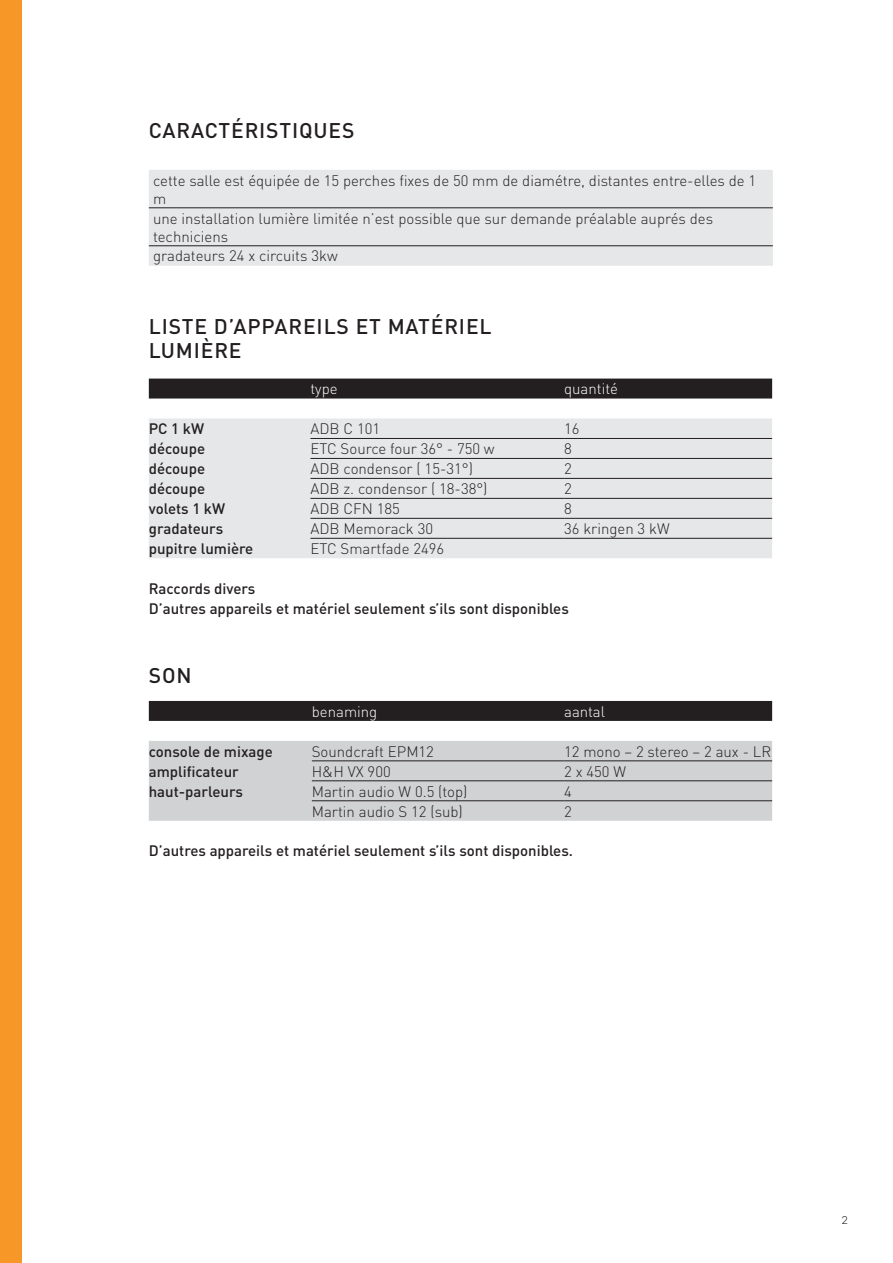
<style>
.page{position:relative;width:893px;height:1263px;background:#fff}
.page>*{position:absolute;margin:0;border:0;box-sizing:border-box;transform-origin:0 0}
.t1{font:500 21px "DIN";letter-spacing:.04em;color:#231f20}
.t2{font:300 15px/18px "DIN";color:#231f20}
.t3{font:500 15px/20px "DIN";color:#231f20}
.t4{font:300 15px "DIN";color:#fff}
.t5{font:12.75px "DIN Light Alternate";color:#231f20}
</style>
<div class="page">
<div style="left:0;top:0;width:21px;height:1263px;background:#f79727"></div>
<div style="left:149px;top:170px;width:624px;height:96px;background:#e6e7e9"></div>
<hr style="left:149px;top:208px;width:624px;height:1px;background:#231f20">
<hr style="left:149px;top:245px;width:624px;height:1px;background:#231f20">
<div style="left:149px;top:379px;width:623px;height:19px;background:#231f20"></div>
<div style="left:149px;top:418px;width:623px;height:140px;background:#e6e7e9"></div>
<hr style="left:310px;top:438px;width:254px;height:1px;background:#231f20">
<hr style="left:564px;top:438px;width:208px;height:1px;background:#231f20">
<hr style="left:310px;top:458px;width:254px;height:1px;background:#231f20">
<hr style="left:564px;top:458px;width:208px;height:1px;background:#231f20">
<hr style="left:310px;top:478px;width:254px;height:1px;background:#231f20">
<hr style="left:564px;top:478px;width:208px;height:1px;background:#231f20">
<hr style="left:310px;top:498px;width:254px;height:1px;background:#231f20">
<hr style="left:564px;top:498px;width:208px;height:1px;background:#231f20">
<hr style="left:310px;top:518px;width:254px;height:1px;background:#231f20">
<hr style="left:564px;top:518px;width:208px;height:1px;background:#231f20">
<hr style="left:310px;top:538px;width:254px;height:1px;background:#231f20">
<hr style="left:564px;top:538px;width:208px;height:1px;background:#231f20">
<div style="left:149px;top:701px;width:623px;height:20px;background:#231f20"></div>
<div style="left:149px;top:741px;width:623px;height:80px;background:#d1d2d4"></div>
<hr style="left:312px;top:761px;width:252px;height:1px;background:#231f20">
<hr style="left:564px;top:761px;width:208px;height:1px;background:#231f20">
<hr style="left:312px;top:780px;width:252px;height:1px;background:#231f20">
<hr style="left:564px;top:780px;width:208px;height:1px;background:#231f20">
<hr style="left:312px;top:800px;width:252px;height:1px;background:#231f20">
<hr style="left:564px;top:800px;width:208px;height:1px;background:#231f20">
<h1 class="t1" style="left:149px;top:117px;width:207px">Caractéristiques</h1>
<p class="t2" style="left:153px;top:171px;width:605px">cette salle est équipée de 15 perches fixes de 50 mm de diamétre, distantes entre-elles de 1 m</p>
<p class="t2" style="left:153px;top:209px;width:562px">une installation lumière limitée n’est possible que sur demande préalable auprés des techniciens</p>
<p class="t2" style="left:153px;top:247px;width:186px">gradateurs 24 x circuits 3kw</p>
<h1 class="t1" style="left:149px;top:313px;width:344px">Liste d’appareils et matériel</h1>
<h1 class="t1" style="left:149px;top:337px;width:94px">Lumière</h1>
<p class="t4" style="left:310px;top:380px;width:29px">type</p>
<p class="t4" style="left:564px;top:380px;width:55px">quantité</p>
<p class="t3" style="left:149px;top:418px;width:57px">PC 1 kW</p>
<p class="t2" style="left:310px;top:420px;width:71px">ADB C 101</p>
<p class="t2" style="left:564px;top:420px;width:17px">16</p>
<p class="t3" style="left:149px;top:438px;width:58px">découpe</p>
<p class="t2" style="left:310px;top:440px;width:186px">ETC Source four 36° - 750 w</p>
<p class="t2" style="left:564px;top:440px;width:9px">8</p>
<p class="t3" style="left:149px;top:458px;width:58px">découpe</p>
<p class="t2" style="left:310px;top:460px;width:164px">ADB condensor ( 15-31°)</p>
<p class="t2" style="left:564px;top:460px;width:9px">2</p>
<p class="t3" style="left:149px;top:478px;width:58px">découpe</p>
<p class="t2" style="left:310px;top:480px;width:179px">ADB z. condensor ( 18-38°)</p>
<p class="t2" style="left:564px;top:480px;width:9px">2</p>
<p class="t3" style="left:149px;top:498px;width:78px">volets 1 kW</p>
<p class="t2" style="left:310px;top:499px;width:91px">ADB CFN 185</p>
<p class="t2" style="left:564px;top:499px;width:9px">8</p>
<p class="t3" style="left:149px;top:518px;width:76px">gradateurs</p>
<p class="t2" style="left:310px;top:519px;width:124px">ADB Memorack 30</p>
<p class="t2" style="left:564px;top:519px;width:107px">36 kringen 3 kW</p>
<p class="t3" style="left:149px;top:538px;width:106px">pupitre lumière</p>
<p class="t2" style="left:310px;top:539px;width:135px">ETC Smartfade 2496</p>
<p class="t3" style="left:149px;top:578px;width:421px">Raccords divers<br>D’autres appareils et matériel seulement s’ils sont disponibles</p>
<h1 class="t1" style="left:149px;top:662px;width:44px">son</h1>
<p class="t4" style="left:312px;top:702px;width:67px">benaming</p>
<p class="t4" style="left:564px;top:702px;width:42px">aantal</p>
<p class="t3" style="left:149px;top:741px;width:126px">console de mixage</p>
<p class="t2" style="left:312px;top:742px;width:124px">Soundcraft EPM12</p>
<p class="t2" style="left:564px;top:742px;width:209px">12 mono – 2 stereo – 2 aux - LR</p>
<p class="t3" style="left:149px;top:761px;width:91px">amplificateur</p>
<p class="t2" style="left:312px;top:762px;width:80px">H&amp;H VX 900</p>
<p class="t2" style="left:564px;top:762px;width:63px">2 x 450 W</p>
<p class="t3" style="left:149px;top:781px;width:96px">haut-parleurs</p>
<p class="t2" style="left:312px;top:782px;width:157px">Martin audio W 0.5 (top)</p>
<p class="t2" style="left:564px;top:782px;width:9px">4</p>
<p class="t2" style="left:312px;top:802px;width:153px">Martin audio S 12 (sub)</p>
<p class="t2" style="left:564px;top:802px;width:9px">2</p>
<p class="t3" style="left:149px;top:840px;width:426px">D’autres appareils et matériel seulement s’ils sont disponibles.</p>
<p class="t5" style="left:842px;top:1211px;width:8px">2</p>
</div>
